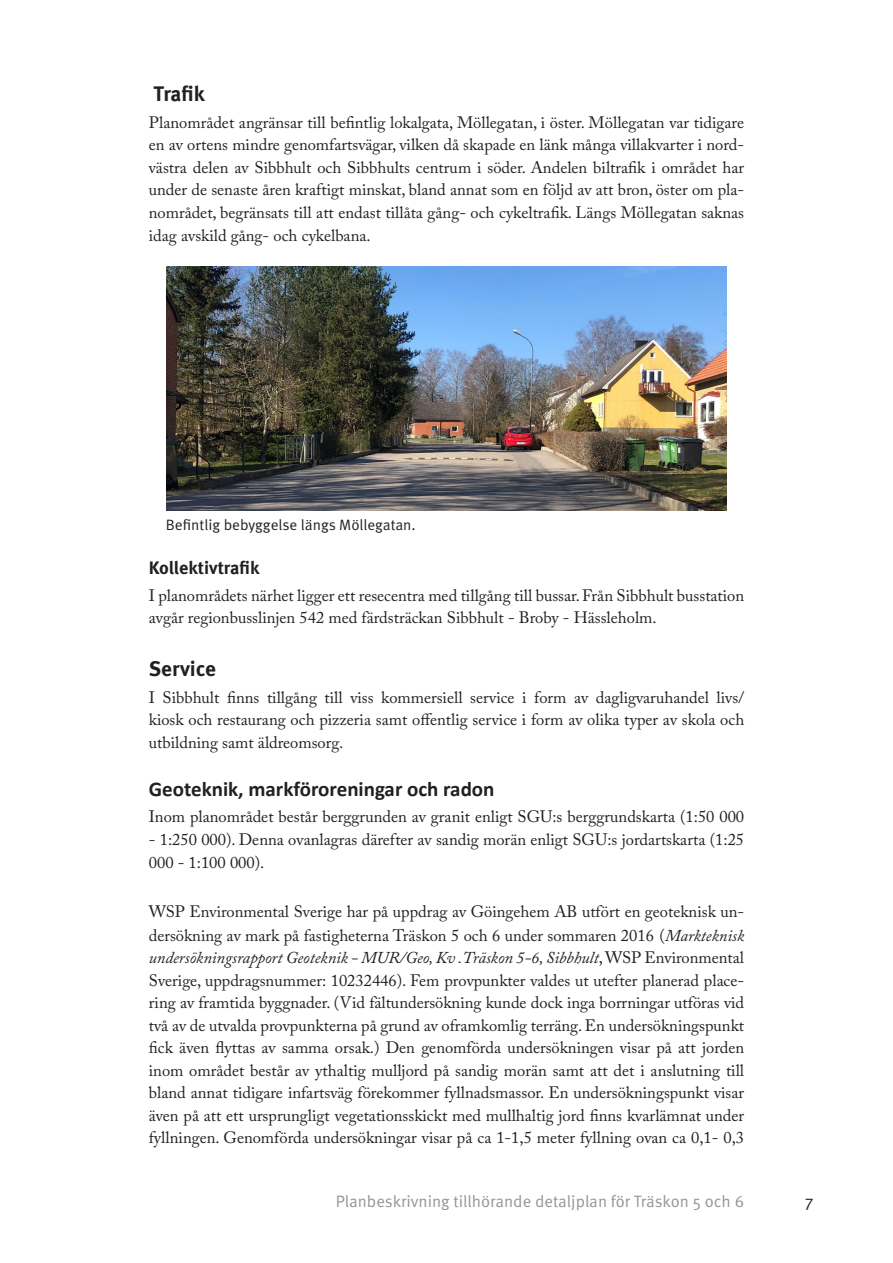
<style>
.page{position:relative;width:893px;height:1263px;background:#fff}
.page>*{position:absolute;margin:0;border:0;box-sizing:border-box;transform-origin:0 0}
.Underrubrik_1{font:700 21px "Calibri";color:#231f20}
.Underrubrik_1-2{font:700 21px "Meta OT";color:#231f20}
.Brödtext{font:700 18px "Meta OT";letter-spacing:-.005em;color:#231f20}
.Underrubrik_1-3{font:16.5px/22.6px "Adobe Caslon Pro";color:#231f20;text-align:justify}
.Brödtext-2{font:16.5px/22.5px "Adobe Caslon Pro";color:#231f20;text-align:justify}
.t1{font:16.5px "Meta OT Norm";color:#939598}
.t2{font:16.5px "Meta OT Norm";color:#231f20}
.Bildtext{font:15px "Meta OT Norm";color:#231f20}
.s1{font-style:italic}
</style>
<div class="page">
<img style="left:167px;top:266px;width:559px;height:245px">
<p class="Underrubrik_1-2" style="left:153px;top:80px;width:53px">Trafik</p>
<p class="Underrubrik_1-3" style="left:149px;top:111px;width:597px">Planområdet angränsar till befintlig lokalgata, Möllegatan, i öster. Möllegatan var tidigare en av ortens mindre genomfartsvägar, vilken då skapade en länk många villakvarter i nord&shy;västra delen av Sibbhult och Sibbhults centrum i söder. Andelen biltrafik i området har under de senaste åren kraftigt minskat, bland annat som en följd av att bron, öster om pla&shy;nområdet, begränsats till att endast tillåta gång- och cykeltrafik. Längs Möllegatan saknas idag avskild gång- och cykelbana.</p>
<p class="Bildtext" style="left:166px;top:516px;width:252px">Befintlig bebyggelse längs Möllegatan.</p>
<p class="Brödtext" style="left:149px;top:556px;width:112px">Kollektivtrafik</p>
<p class="Brödtext-2" style="left:149px;top:584px;width:597px">I planområdets närhet ligger ett resecentra med tillgång till bussar. Från Sibbhult busstation</p>
<p class="Brödtext-2" style="left:149px;top:606px;width:509px">avgår regionbusslinjen 542 med färdsträckan Sibbhult - Broby - Hässleholm.</p>
<p class="Underrubrik_1-2" style="left:149px;top:655px;width:69px">Service</p>
<p class="Brödtext-2" style="left:149px;top:686px;width:597px">I Sibbhult finns tillgång till viss kommersiell service i form av dagligvaruhandel livs/ kiosk och restaurang och pizzeria samt offentlig service i form av olika typer av skola och utbildning samt äldreomsorg.</p>
<p class="Underrubrik_1" style="left:149px;top:774px;width:347px">Geoteknik, markföroreningar och radon</p>
<p class="Underrubrik_1-3" style="left:149px;top:805px;width:597px">Inom planområdet består berggrunden av granit enligt SGU:s berggrundskarta (1:50 000</p>
<p class="Underrubrik_1-3" style="left:149px;top:827px;width:597px;line-height:23.4px">- 1:250 000). Denna ovanlagras därefter av sandig morän enligt SGU:s jordartskarta (1:25<br>000 - 1:100 000).</p>
<p class="Underrubrik_1-3" style="left:149px;top:900px;width:597px">WSP Environmental Sverige har på uppdrag av Göingehem AB utfört en geoteknisk un&shy;dersökning av mark på fastigheterna Träskon 5 och 6 under sommaren 2016 (<span class="s1">Markteknisk undersökningsrapport Geoteknik - MUR/Geo, Kv .Träskon 5-6, Sibbhult</span>, WSP Environmental Sverige, uppdragsnummer: 10232446). Fem provpunkter valdes ut utefter planerad place&shy;ring av framtida byggnader. (Vid fältundersökning kunde dock inga borrningar utföras vid två av de utvalda provpunkterna på grund av oframkomlig terräng. En undersökningspunkt fick även flyttas av samma orsak.) Den genomförda undersökningen visar på att jorden inom området består av ythaltig mulljord på sandig morän samt att det i anslutning till bland annat tidigare infartsväg förekommer fyllnadsmassor. En undersökningspunkt visar även på att ett ursprungligt vegetationsskickt med mullhaltig jord finns kvarlämnat under fyllningen. Genomförda undersökningar visar på ca 1-1,5 meter fyllning ovan ca 0,1- 0,3</p>
<p class="t1" style="left:336px;top:1191px;width:410px">Planbeskrivning tillhörande detaljplan för Träskon 5 och 6</p>
<p class="t2" style="left:805px;top:1191px;width:10px">7</p>
</div>
